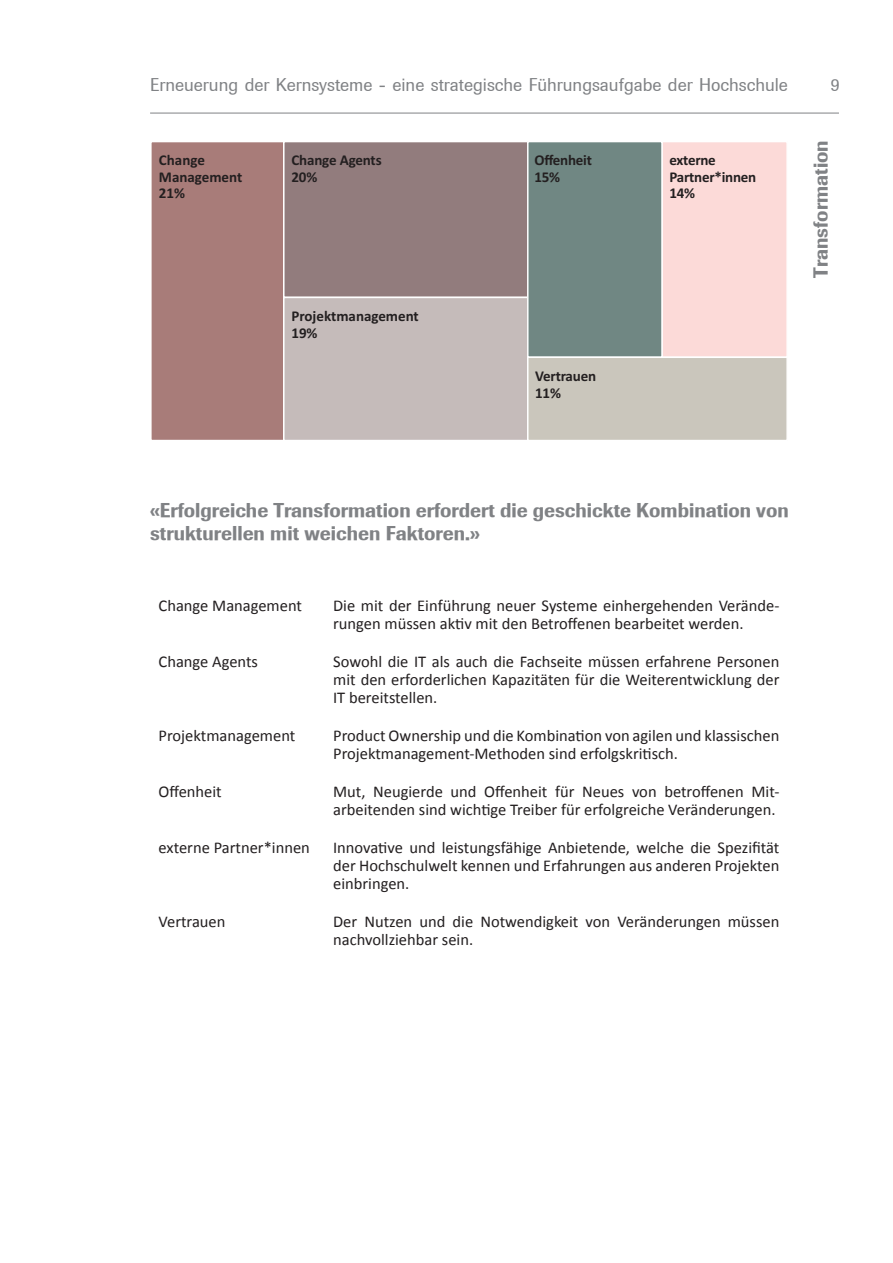
<style>
.page{position:relative;width:893px;height:1263px;background:#fff}
.page>*{position:absolute;margin:0;border:0;box-sizing:border-box;transform-origin:0 0}
.Titel_2_ohne_Nummeri{font:500 19.5px/22.5px "Imago";color:#808285}
.t1{font:18px "Imago";color:#808285}
.Fliesstext{font:16.5px/18px "Calibri";color:#231f20}
.t2{font:700 15px/16.5px "Calibri";letter-spacing:-.01em;color:#231f20}
</style>
<div class="page">
<hr style="left:150px;top:113px;width:689px;height:1px;background:#808285">
<div style="left:151px;top:142px;width:133px;height:298px;background:#a87c79"></div>
<div style="left:150px;top:141px;width:135px;height:300px;border:1px solid #fff"></div>
<div style="left:284px;top:142px;width:244px;height:155px;background:#927c7d"></div>
<div style="left:283px;top:141px;width:245px;height:157px;border:1px solid #fff"></div>
<div style="left:284px;top:297px;width:244px;height:143px;background:#c5bbba"></div>
<div style="left:283px;top:297px;width:245px;height:144px;border:1px solid #fff"></div>
<div style="left:662px;top:142px;width:125px;height:215px;background:#fcdad8"></div>
<div style="left:661px;top:141px;width:127px;height:217px;border:1px solid #fff"></div>
<div style="left:528px;top:142px;width:134px;height:215px;background:#708783"></div>
<div style="left:527px;top:141px;width:136px;height:217px;border:1px solid #fff"></div>
<div style="left:528px;top:357px;width:259px;height:83px;background:#cac6bc"></div>
<div style="left:527px;top:356px;width:261px;height:85px;border:1px solid #fff"></div>
<p class="t1" style="left:150px;top:74px;width:639px">Erneuerung der Kernsysteme - eine strategische Führungsaufgabe der Hochschule</p>
<p class="t1" style="left:831px;top:74px;width:10px">9</p>
<p class="t2" style="left:159px;top:152px;width:85px">Change<br>Management<br>21%</p>
<p class="t2" style="left:291px;top:152px;width:92px">Change Agents<br>20%</p>
<p class="t2" style="left:291px;top:308px;width:129px">Projektmanagement<br>19%</p>
<p class="t2" style="left:534px;top:152px;width:59px">Offenheit<br>15%</p>
<p class="t2" style="left:535px;top:368px;width:63px">Vertrauen<br>11%</p>
<p class="t2" style="left:669px;top:152px;width:88px">externe<br>Partner*innen<br>14%</p>
<p class="Titel_2_ohne_Nummeri" style="left:809px;top:278px;width:139px;rotate:-90deg">Transformation</p>
<p class="Titel_2_ohne_Nummeri" style="left:150px;top:499px;width:640px">«Erfolgreiche Transformation erfordert die geschickte Kombination von strukturellen mit weichen Faktoren.»</p>
<p class="Fliesstext" style="left:159px;top:597px;width:145px">Change Management</p>
<p class="Fliesstext" style="left:333px;top:597px;width:448px">Die mit der Einführung neuer Systeme einhergehenden Verände&shy;rungen müssen aktiv mit den Betroffenen bearbeitet werden.</p>
<p class="Fliesstext" style="left:159px;top:653px;width:101px">Change Agents</p>
<p class="Fliesstext" style="left:333px;top:653px;width:448px;text-align:justify">Sowohl die IT als auch die Fachseite müssen erfahrene Personen mit den erforderlichen Kapazitäten für die Weiterentwicklung der IT bereitstellen.</p>
<p class="Fliesstext" style="left:159px;top:726px;width:138px">Projektmanagement</p>
<p class="Fliesstext" style="left:333px;top:726px;width:448px">Product Ownership und die Kombination von agilen und klassischen<br>Projektmanagement-Methoden sind erfolgskritisch.</p>
<p class="Fliesstext" style="left:159px;top:782px;width:65px">Offenheit</p>
<p class="Fliesstext" style="left:333px;top:782px;width:448px">Mut, Neugierde und Offenheit für Neues von betroffenen Mit&shy;arbeitenden sind wichtige Treiber für erfolgreiche Veränderungen.</p>
<p class="Fliesstext" style="left:159px;top:838px;width:153px">externe Partner*innen</p>
<p class="Fliesstext" style="left:333px;top:838px;width:448px;text-align:justify">Innovative und leistungsfähige Anbietende, welche die Spezifität der Hochschulwelt kennen und Erfahrungen aus anderen Projekten einbringen.</p>
<p class="Fliesstext" style="left:159px;top:912px;width:68px">Vertrauen</p>
<p class="Fliesstext" style="left:333px;top:912px;width:448px">Der Nutzen und die Notwendigkeit von Veränderungen müssen nachvollziehbar sein.</p>
</div>
